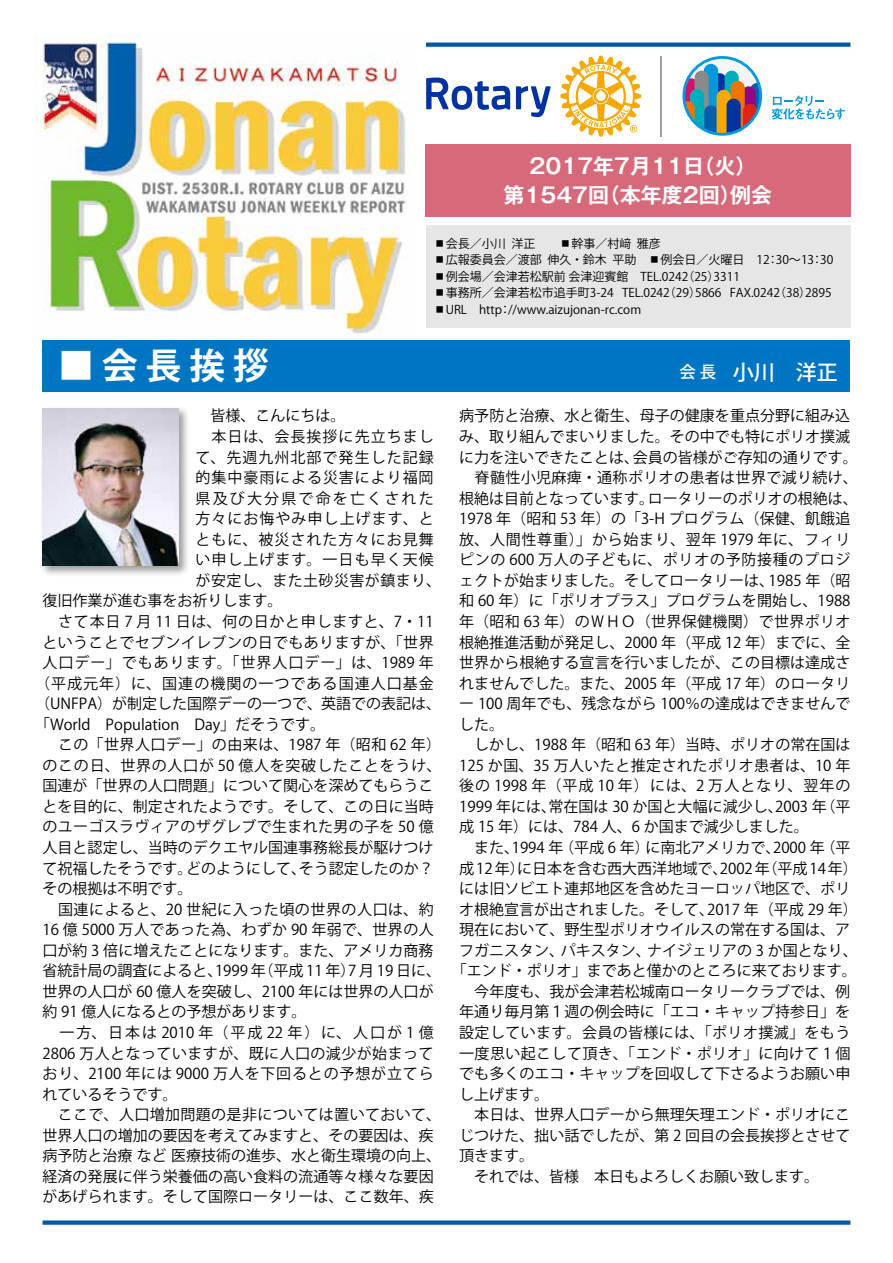
<style>
.page{position:relative;width:893px;height:1263px;background:#fff}
.page>*{position:absolute;margin:0;border:0;box-sizing:border-box;transform-origin:0 0}
.t1{font:700 36px "Koz Go Pro";color:#fff}
.t2{font:700 21px/28.5px "Gothic MB101 Pro De";color:#fff}
.t3{font:500 21px "Koz Go Pro";color:#fff}
.t4{font:500 16.5px "Koz Go Pro";color:#fff}
.t5{font:15px/20.5px "Koz Go Pro";letter-spacing:.005em;color:#000}
.t6{font:15px "Koz Go Pro";letter-spacing:.025em;color:#000}
.t7{font:15px "Koz Go Pro";letter-spacing:.05em;color:#000}
.t8{font:15px "Koz Go Pro";letter-spacing:.07em;color:#000}
.t9{font:15px "Koz Go Pro";letter-spacing:.065em;color:#000}
.t10{font:15px "Koz Go Pro";letter-spacing:.035em;color:#000}
.t11{font:15px "Koz Go Pro";letter-spacing:.03em;color:#000}
.t12{font:15px "Koz Go Pro";letter-spacing:.045em;color:#000}
.t13{font:15px "Koz Go Pro";letter-spacing:.06em;color:#000}
.t14{font:15px "Koz Go Pro";letter-spacing:.145em;color:#000}
.t15{font:12px/16.5px "Koz Go Pro";color:#000}
</style>
<div class="page">
<div style="left:43px;top:1220px;width:807px;height:5px;background:#0058a7"></div>
<svg style="left:426px;top:43px;width:424px;height:4px;background:#0e61ab"></svg>
<svg style="left:426px;top:78px;width:125px;height:39px"></svg>
<svg style="left:560px;top:56px;width:81px;height:81px"></svg>
<hr style="left:661px;top:56px;width:1px;height:81px;background:#9fa0a0">
<svg style="left:682px;top:56px;width:80px;height:80px"></svg>
<svg style="left:772px;top:96px;width:73px;height:24px"></svg>
<div style="left:43px;top:340px;width:807px;height:51px;background:#0075c2"></div>
<div style="left:425px;top:225px;width:425px;height:102px;background:#e6e6e6"></div>
<img style="left:38px;top:34px;width:368px;height:300px">
<div style="left:425px;top:145px;width:425px;height:72px;background:#d66a7b"></div>
<div style="left:39px;top:405px;width:151px;height:172px;background:#000;opacity:.4"></div>
<img style="left:43px;top:408px;width:136px;height:158px">
<h2 class="t2" style="left:730px;top:150px;width:43px;text-indent:-201px">2017年7月11 （日火(例会</h2>
<h2 class="t2" style="left:503px;top:178px;width:239px">第1547 （回本年度2回）</h2>
<p class="t15" style="left:434px;top:236px;width:73px">▪会長／小川</p>
<p class="t15" style="left:511px;top:236px;width:121px">洋正　　▪幹事／村﨑</p>
<p class="t15" style="left:637px;top:236px;width:25px">雅彦</p>
<p class="t15" style="left:434px;top:252px;width:109px">▪広報委員会／渡部</p>
<p class="t15" style="left:612px;top:252px;width:133px">平助　▪例会日／火曜日</p>
<p class="t15" style="left:547px;top:252px;width:61px">伸久・鈴木</p>
<p class="t15" style="left:434px;top:269px;width:256px">▪例会場／会津若松駅前会津迎賓館　TEL.0242</p>
<p class="t15" style="left:682px;top:269px;width:39px">)25(</p>
<p class="t15" style="left:714px;top:269px;width:28px">3311</p>
<p class="t15" style="left:756px;top:252px;width:78px">12：30〜13：30</p>
<p class="t15" style="left:499px;top:285px;width:144px;text-indent:-65px">▪事務所／会津若松市追手町3-24：//www.aizujonan-rc.com</p>
<p class="t15" style="left:664px;top:285px;width:39px">（29）</p>
<p class="t15" style="left:622px;top:285px;width:49px">TEL.0242</p>
<p class="t15" style="left:695px;top:285px;width:28px">5866</p>
<p class="t15" style="left:434px;top:302px;width:70px">▪URL　http</p>
<p class="t15" style="left:774px;top:285px;width:39px">)38(</p>
<p class="t15" style="left:730px;top:285px;width:52px">FAX.0242</p>
<p class="t15" style="left:805px;top:285px;width:28px">2895</p>
<h1 class="t1" style="left:58px;top:343px;width:213px">■会長挨拶</h1>
<p class="t5" style="left:196px;top:406px;width:151px">　皆様、こんにちは。</p>
<p class="t9" style="left:196px;top:427px;width:240px">　本日は、会長挨拶に先立ちまし</p>
<p class="t9" style="left:196px;top:447px;width:240px">て、先週九州北部で発生した記録</p>
<p class="t13" style="left:196px;top:468px;width:240px">的集中豪雨による災害により福岡</p>
<p class="t14" style="left:196px;top:488px;width:240px">県及び大分県で命を亡くされた</p>
<p class="t9" style="left:196px;top:509px;width:240px">方々にお悔やみ申し上げます、と</p>
<p class="t9" style="left:196px;top:529px;width:240px">ともに、被災された方々にお見舞</p>
<p class="t9" style="left:196px;top:550px;width:240px">い申し上げます。一日も早く天候</p>
<p class="t11" style="left:196px;top:571px;width:247px">が安定し、また土砂災害が鎮まり、</p>
<p class="t5" style="left:43px;top:591px;width:241px">復旧作業が進む事をお祈りします。</p>
<p class="t7" style="left:43px;top:612px;width:393px">　さて本日 7 月 11 日は、何の日かと申しますと、・7 11</p>
<p class="t6" style="left:43px;top:632px;width:393px">ということでセブンイレブンの日でもありますが、「世界</p>
<p class="t8" style="left:43px;top:653px;width:393px">人口デー」でもあります。「世界人口デー」は、1989 年</p>
<p class="t8" style="left:35px;top:673px;width:400px">（平成元年）に、国連の機関の一つである国連人口基金</p>
<p class="t5" style="left:35px;top:694px;width:408px">（UNFPA）が制定した国際デーの一つで、英語での表記は、</p>
<p class="t5" style="left:35px;top:714px;width:292px">「World　Population　Day」だそうです。</p>
<p class="t10" style="left:43px;top:735px;width:400px">　この「世界人口デー」の由来は、1987 年（昭和 62 年(</p>
<p class="t7" style="left:43px;top:756px;width:400px">のこの日、世界の人口が 50 億人を突破したことをうけ、</p>
<p class="t5" style="left:43px;top:776px;width:393px">国連が「世界の人口問題」について関心を深めてもらうこ</p>
<p class="t5" style="left:43px;top:796px;width:393px">とを目的に、制定されたようです。そして、この日に当時</p>
<p class="t5" style="left:43px;top:817px;width:393px">のユーゴスラヴィアのザグレブで生まれた男の子を 50 億</p>
<p class="t5" style="left:43px;top:838px;width:393px">人目と認定し、当時のデクエヤル国連事務総長が駆けつけ</p>
<p class="t5" style="left:299px;top:858px;width:137px">そう認定したのか?</p>
<p class="t5" style="left:186px;top:858px;width:122px">どのようにして、</p>
<p class="t5" style="left:43px;top:858px;width:151px">て祝福したそうです。</p>
<p class="t5" style="left:43px;top:879px;width:151px">その根拠は不明です。</p>
<p class="t10" style="left:43px;top:899px;width:393px">　国連によると、20 世紀に入った頃の世界の人口は、約</p>
<p class="t6" style="left:43px;top:920px;width:393px">16 億 5000 万人であった為、わずか 90 年弱で、世界の人</p>
<p class="t5" style="left:43px;top:940px;width:393px">口が約 3 倍に増えたことになります。また、アメリカ商務</p>
<p class="t5" style="left:215px;top:961px;width:228px">1999 （年平成 11 年 7）月 19 日に、</p>
<p class="t5" style="left:43px;top:961px;width:400px">省統計局の調査によると、<br>世界の人口が 60 億人を突破し、2100 年には世界の人口が約 91 億人になるとの予想があります。<br>　一方、日本は 2010 年（平成 22 年）に、人口が 1 億<br>2806 万人となっていますが、既に人口の減少が始まっており、2100 年には 9000 万人を下回るとの予想が立てられているそうです。<br>　ここで、人口増加問題の是非については置いておいて、世界人口の増加の要因を考えてみますと、その要因は、疾病予防と治療など医療技術の進歩、水と衛生環境の向上、経済の発展に伴う栄養価の高い食料の流通等々様々な要因があげられます。そして国際ロータリーは、ここ数年、疾</p>
<h2 class="t3" style="left:733px;top:359px;width:106px">小川　洋正</h2>
<p class="t4" style="left:679px;top:362px;width:55px">会長　</p>
<p class="t5" style="left:459px;top:406px;width:393px">病予防と治療、水と衛生、母子の健康を重点分野に組み込</p>
<p class="t5" style="left:459px;top:427px;width:393px">み、取り組んでまいりました。その中でも特にポリオ撲滅</p>
<p class="t5" style="left:633px;top:447px;width:226px">会員の皆様がご存知の通りです。</p>
<p class="t5" style="left:459px;top:447px;width:181px">に力を注いできたことは、</p>
<p class="t6" style="left:459px;top:468px;width:400px">　脊髄性小児麻痺・通称ポリオの患者は世界で減り続け、</p>
<p class="t5" style="left:648px;top:488px;width:211px">ロータリーのポリオの根絶は、</p>
<p class="t5" style="left:459px;top:488px;width:196px">根絶は目前となっています。</p>
<p class="t5" style="left:459px;top:509px;width:393px">1978 年（昭和 53 年）の「3-H プログラム（保健、飢餓追</p>
<p class="t7" style="left:459px;top:529px;width:393px">放、人間性尊重）」から始まり、翌年 1979 年に、フィリ</p>
<p class="t12" style="left:459px;top:550px;width:393px">ピンの 600 万人の子どもに、ポリオの予防接種のプロジ</p>
<p class="t5" style="left:769px;top:570px;width:83px">1985 年（昭</p>
<p class="t5" style="left:459px;top:570px;width:316px">ェクトが始まりました。そしてロータリーは、</p>
<p class="t5" style="left:459px;top:591px;width:393px">和 60 年）に「ポリオプラス」プログラムを開始し、1988</p>
<p class="t6" style="left:459px;top:612px;width:393px">年（昭和 63 年）のＷＨＯ（世界保健機関）で世界ポリオ</p>
<p class="t5" style="left:459px;top:632px;width:393px">根絶推進活動が発足し、2000 年（平成 12 年）までに、全</p>
<p class="t5" style="left:459px;top:653px;width:393px">世界から根絶する宣言を行いましたが、この目標は達成さ</p>
<p class="t5" style="left:459px;top:673px;width:393px">れませんでした。また、2005 年（平成 17 年）のロータリ</p>
<p class="t5" style="left:459px;top:694px;width:393px">ー 100 周年でも、残念ながら 100％の達成はできませんで</p>
<p class="t5" style="left:459px;top:714px;width:46px">した。</p>
<p class="t5" style="left:459px;top:735px;width:393px">　しかし、1988 年（昭和 63 年）当時、ポリオの常在国は</p>
<p class="t11" style="left:459px;top:756px;width:393px">125 か国、35 万人いたと推定されたポリオ患者は、10 年</p>
<p class="t8" style="left:459px;top:776px;width:393px">後の 1998 年（平成 10 年）には、2 万人となり、翌年の</p>
<p class="t5" style="left:775px;top:796px;width:77px">2003 （年平</p>
<p class="t5" style="left:459px;top:796px;width:351px">1999 年には、<br>成 15 年）には、784 人、6 か国まで減少しました。</p>
<p class="t5" style="left:549px;top:796px;width:236px">常在国は 30 か国と大幅に減少し、</p>
<p class="t5" style="left:512px;top:838px;width:53px">1994 年</p>
<p class="t5" style="left:559px;top:838px;width:92px">（平成 6 年）</p>
<p class="t5" style="left:773px;top:838px;width:53px">2000 年</p>
<p class="t5" style="left:820px;top:838px;width:31px">（平</p>
<p class="t5" style="left:645px;top:838px;width:136px">に南北アメリカで、</p>
<p class="t5" style="left:459px;top:838px;width:61px">　また、</p>
<p class="t5" style="left:459px;top:858px;width:67px">成12 年）</p>
<p class="t5" style="left:459px;top:879px;width:393px">には旧ソビエト連邦地区を含めたヨーロッパ地区で、ポリ</p>
<p class="t5" style="left:707px;top:899px;width:152px">2017 年（平成 29 年(</p>
<p class="t5" style="left:720px;top:858px;width:140px">2002 （年平成14 年(</p>
<p class="t5" style="left:517px;top:858px;width:211px">に日本を含む西大西洋地域で、</p>
<p class="t5" style="left:459px;top:899px;width:256px">オ根絶宣言が出されました。そして、</p>
<p class="t5" style="left:459px;top:920px;width:393px">現在において、野生型ポリオウイルスの常在する国は、ア</p>
<p class="t5" style="left:647px;top:940px;width:212px">ナイジェリアの 3 か国となり、</p>
<p class="t5" style="left:459px;top:940px;width:106px">フガニスタン、</p>
<p class="t5" style="left:452px;top:961px;width:406px">「エンド・ポリオ」まであと僅かのところに来ております。</p>
<p class="t5" style="left:459px;top:981px;width:393px">　今年度も、我が会津若松城南ロータリークラブでは、例</p>
<p class="t5" style="left:459px;top:1002px;width:393px">年通り毎月第１週の例会時に「エコ・キャップ持参日」を</p>
<p class="t6" style="left:459px;top:1023px;width:393px">設定しています。会員の皆様には、「ポリオ撲滅」をもう</p>
<p class="t6" style="left:459px;top:1043px;width:393px">一度思い起こして頂き、「エンド・ポリオ」に向けて１個</p>
<p class="t5" style="left:459px;top:1064px;width:393px">でも多くのエコ・キャップを回収して下さるようお願い申</p>
<p class="t5" style="left:459px;top:1084px;width:91px">し上げます。</p>
<p class="t5" style="left:459px;top:1105px;width:393px">　本日は、世界人口デーから無理矢理エンド・ポリオにこ</p>
<p class="t5" style="left:459px;top:1125px;width:393px">じつけた、拙い話でしたが、第 2 回目の会長挨拶とさせて</p>
<p class="t5" style="left:459px;top:1146px;width:76px">頂きます。</p>
<p class="t5" style="left:459px;top:1166px;width:361px">　それでは、皆様　本日もよろしくお願い致します。</p>
<p class="t5" style="left:561px;top:940px;width:91px">パキスタン、</p>
</div>
